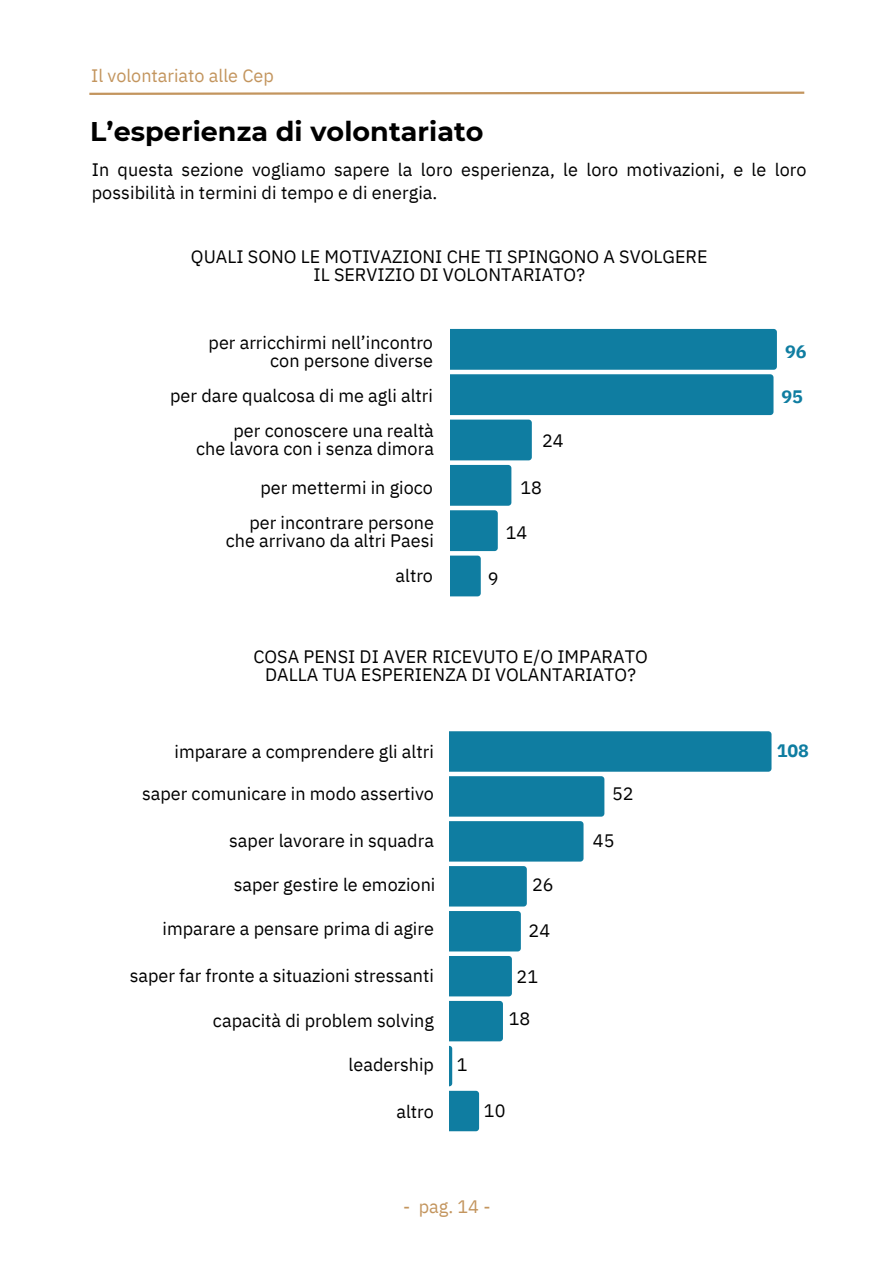
<style>
.page{position:relative;width:894px;height:1264px;background:#fff}
.page>*{position:absolute;margin:0;border:0;box-sizing:border-box;transform-origin:0 0}
.t1{font:700 27px "Montserrat";color:#000}
.t2{font:18px/18px "IBM Plex Sans";color:#000;text-align:right}
.t3{font:18px "IBM Plex Sans";color:#c3955e}
.t4{font:700 18px "IBM Plex Sans";color:#0f7da1}
</style>
<div class="page">
<svg style="left:89px;top:91px;width:716px;height:4px"></svg>
<svg style="left:450px;top:329px;width:326px;height:267px"></svg>
<svg style="left:449px;top:731px;width:322px;height:400px"></svg>
<p class="t3" style="left:91px;top:63px;width:184px">Il volontariato alle Cep</p>
<h1 class="t1" style="left:90px;top:115px;width:395px">L’esperienza di volontariato</h1>
<p class="t2" style="left:92px;top:158px;width:716px;line-height:22.5px;text-align:left">In questa sezione vogliamo sapere la loro esperienza, le loro motivazioni, e le loro possibilità in termini di tempo e di energia.</p>
<p class="t2" style="left:191px;top:247px;width:518px;text-align:center">QUALI SONO LE MOTIVAZIONI CHE TI SPINGONO A SVOLGERE<br>IL SERVIZIO DI VOLONTARIATO?</p>
<p class="t2" style="left:208px;top:333px;width:226px">per arricchirmi nell’incontro con persone diverse</p>
<p class="t2" style="left:170px;top:386px;width:264px">per dare qualcosa di me agli altri</p>
<p class="t2" style="left:196px;top:421px;width:239px">per conoscere una realtà<br>che lavora con i senza dimora</p>
<p class="t2" style="left:260px;top:478px;width:174px">per mettermi in gioco</p>
<p class="t2" style="left:226px;top:513px;width:209px">per incontrare persone che arrivano da altri Paesi</p>
<p class="t2" style="left:395px;top:566px;width:39px">altro</p>
<p class="t2" style="left:542px;top:431px;width:23px">24</p>
<p class="t2" style="left:520px;top:478px;width:23px">18</p>
<p class="t2" style="left:505px;top:523px;width:23px">14</p>
<p class="t2" style="left:487px;top:569px;width:12px">9</p>
<p class="t2" style="left:253px;top:647px;width:396px;text-align:center">COSA PENSI DI AVER RICEVUTO E/O IMPARATO<br>DALLA TUA ESPERIENZA DI VOLANTARIATO?</p>
<p class="t4" style="left:784px;top:339px;width:23px">96</p>
<p class="t4" style="left:781px;top:385px;width:23px">95</p>
<p class="t2" style="left:174px;top:742px;width:261px">imparare a comprendere gli altri</p>
<p class="t4" style="left:776px;top:738px;width:34px">108</p>
<p class="t2" style="left:612px;top:784px;width:23px">52</p>
<p class="t2" style="left:142px;top:784px;width:293px">saper comunicare in modo assertivo</p>
<p class="t2" style="left:229px;top:831px;width:206px">saper lavorare in squadra</p>
<p class="t2" style="left:233px;top:875px;width:203px">saper gestire le emozioni</p>
<p class="t2" style="left:162px;top:919px;width:273px">imparare a pensare prima di agire</p>
<p class="t2" style="left:130px;top:966px;width:305px">saper far fronte a situazioni stressanti</p>
<p class="t2" style="left:213px;top:1010px;width:222px">capacità di problem solving</p>
<p class="t2" style="left:592px;top:831px;width:23px">45</p>
<p class="t2" style="left:532px;top:875px;width:23px">26</p>
<p class="t2" style="left:528px;top:921px;width:23px">24</p>
<p class="t2" style="left:516px;top:966px;width:23px">21</p>
<p class="t2" style="left:508px;top:1009px;width:23px">18</p>
<p class="t2" style="left:348px;top:1055px;width:87px">leadership</p>
<p class="t2" style="left:396px;top:1102px;width:39px">altro</p>
<p class="t2" style="left:456px;top:1055px;width:12px">1</p>
<p class="t2" style="left:484px;top:1101px;width:23px">10</p>
<p class="t3" style="left:403px;top:1194px;width:89px">- pag. 14 -</p>
</div>
